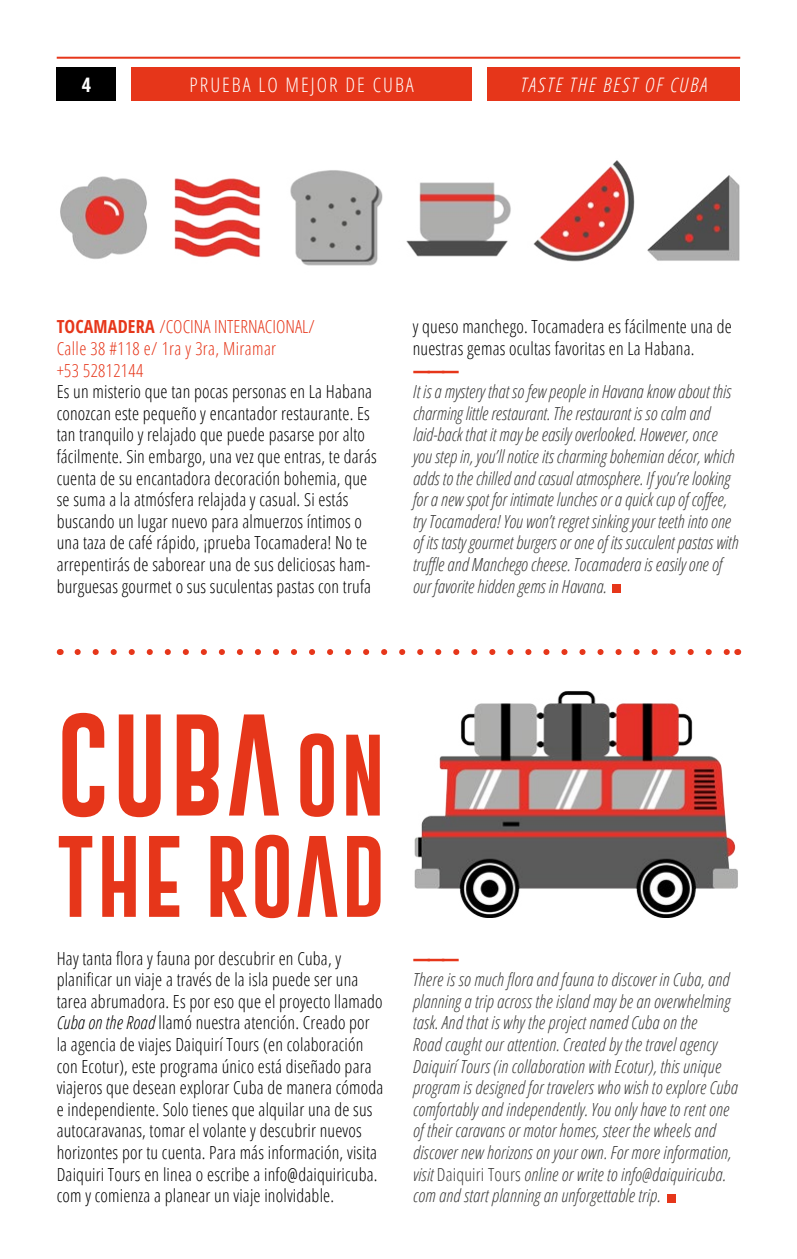
<style>
.page{position:relative;width:797px;height:1259px;background:#fff}
.page>*{position:absolute;margin:0;border:0;box-sizing:border-box;transform-origin:0 0}
.t1{font:105.4px "Gobold Extra 1";color:#e6361a}
.t2{font:84.4px "Gobold Extra 1";letter-spacing:.03em;color:#e6361a}
.t3{font:300 condensed 20px "Open Sans";letter-spacing:.1em;color:#fff}
.t4{font:italic 300 condensed 20px "Open Sans";letter-spacing:.1em;color:#fff}
.t5{font:700 condensed 20px "Open Sans";color:#fff}
.CUERPO_DE_TEXTO_ESPA{font:300 condensed 18px/21.6px "Open Sans";letter-spacing:.01em;color:#000}
.CUERPO_DE_TEXTO_INGL{font:italic 300 condensed 18px/21.6px "Open Sans";letter-spacing:.01em;color:#3c3c3b}
.t6{font:300 condensed 18px "Open Sans";letter-spacing:.02em;color:#e6361a}
.t7{font:300 condensed 18px "Open Sans";color:#e6361a}
.GUIÓN_SEPARADOR{font:800 18px "Open Sans";color:#e6361a}
.s1{font-weight:700}
.s2{font-size:84.4px}
.s3{font-style:italic}
.s4{font-style:normal}
</style>
<div class="page">
<div style="left:57px;top:67px;width:59px;height:34px;background:#000"></div>
<div style="left:487px;top:67px;width:253px;height:34px;background:#e6361a"></div>
<div style="left:131px;top:67px;width:341px;height:34px;background:#e6361a"></div>
<hr style="left:57px;top:57px;width:683px;height:2px;background:#e6361a">
<div style="left:667px;top:1194px;width:8px;height:8px;background:#e6361a"></div>
<img style="left:414px;top:691px;width:324px;height:226px">
<svg style="left:78px;top:649px;width:650px;height:6px"></svg>
<div style="left:612px;top:584px;width:9px;height:8px;background:#e6361a"></div>
<img style="left:60px;top:160px;width:680px;height:106px">
<p class="t5" style="left:82px;top:70px;width:11px">4</p>
<p class="t3" style="left:190px;top:71px;width:226px">PRUEBA LO MEJOR DE CUBA</p>
<p class="t4" style="left:520px;top:71px;width:188px">TASTE THE BEST OF CUBA</p>
<p class="t7" style="left:57px;top:314px;width:259px"><span class="s1">TOCAMADERA</span> /COCINA INTERNACIONAL/</p>
<p class="t6" style="left:57px;top:336px;width:221px">Calle 38 #118 e/ 1ra y 3ra, Miramar</p>
<p class="t6" style="left:57px;top:358px;width:88px">+53 52812144</p>
<p class="CUERPO_DE_TEXTO_ESPA" style="left:57px;top:380px;width:321px">Es un misterio que tan pocas personas en La Habana conozcan este pequeño y encantador restaurante. Es tan tranquilo y relajado que puede pasarse por alto fácilmente. Sin embargo, una vez que entras, te darás cuenta de su encantadora decoración bohemia, que se suma a la atmósfera relajada y casual. Si estás buscando un lugar nuevo para almuerzos íntimos o una taza de café rápido, ¡prueba Tocamadera! No te arrepentirás de saborear una de sus deliciosas ham&shy;burguesas gourmet o sus suculentas pastas con trufa</p>
<p class="CUERPO_DE_TEXTO_ESPA" style="left:412px;top:315px;width:321px">y queso manchego. Tocamadera es fácilmente una de nuestras gemas ocultas favoritas en La Habana.</p>
<p class="GUIÓN_SEPARADOR" style="left:412px;top:356px;width:48px">———</p>
<p class="CUERPO_DE_TEXTO_INGL" style="left:412px;top:380px;width:327px">It is a mystery that so few people in Havana know about this charming little restaurant. The restaurant is so calm and laid-back that it may be easily overlooked. However, once you step in, you’ll notice its charming bohemian décor, which adds to the chilled and casual atmosphere. If you’re looking for a new spot for intimate lunches or a quick cup of coffee, try Tocamadera! You won’t regret sinking your teeth into one of its tasty gourmet burgers or one of its succulent pastas with truffle and Manchego cheese. Tocamadera is easily one of our favorite hidden gems in Havana.</p>
<p class="t1" style="left:57px;top:697px;width:330px">CUBA <span class="s2">ON</span></p>
<p class="t2" style="left:57px;top:822px;width:330px">THE ROAD</p>
<p class="CUERPO_DE_TEXTO_ESPA" style="left:57px;top:946px;width:328px">Hay tanta flora y fauna por descubrir en Cuba, y planificar un viaje a través de la isla puede ser una tarea abrumadora. Es por eso que el proyecto llamado <span class="s3">Cuba on the Road</span> llamó nuestra atención. Creado por la agencia de viajes Daiquirí Tours (en colaboración con Ecotur), este programa único está diseñado para viajeros que desean explorar Cuba de manera cómoda e independiente. Solo tienes que alquilar una de sus autocaravanas, tomar el volante y descubrir nuevos horizontes por tu cuenta. Para más información, visita Daiquiri Tours en linea o escribe a info@daiquiricuba. com y comienza a planear un viaje inolvidable.</p>
<p class="GUIÓN_SEPARADOR" style="left:412px;top:944px;width:48px">———</p>
<p class="CUERPO_DE_TEXTO_INGL" style="left:412px;top:968px;width:326px">There is so much flora and fauna to discover in Cuba, and planning a trip across the island may be an overwhelming task. And that is why the project named Cuba on the<br>Road caught our attention. Created by the travel agency Daiquirí Tours (in collaboration with Ecotur), this unique program is designed for travelers who wish to explore Cuba comfortably and independently. You only have to rent one of their caravans or motor homes, steer the wheels and discover new horizons on your own. For more information, visit <span class="s4">Daiquiri Tours</span> online or write to info@daiquiricuba. com and start planning an unforgettable trip.</p>
</div>
